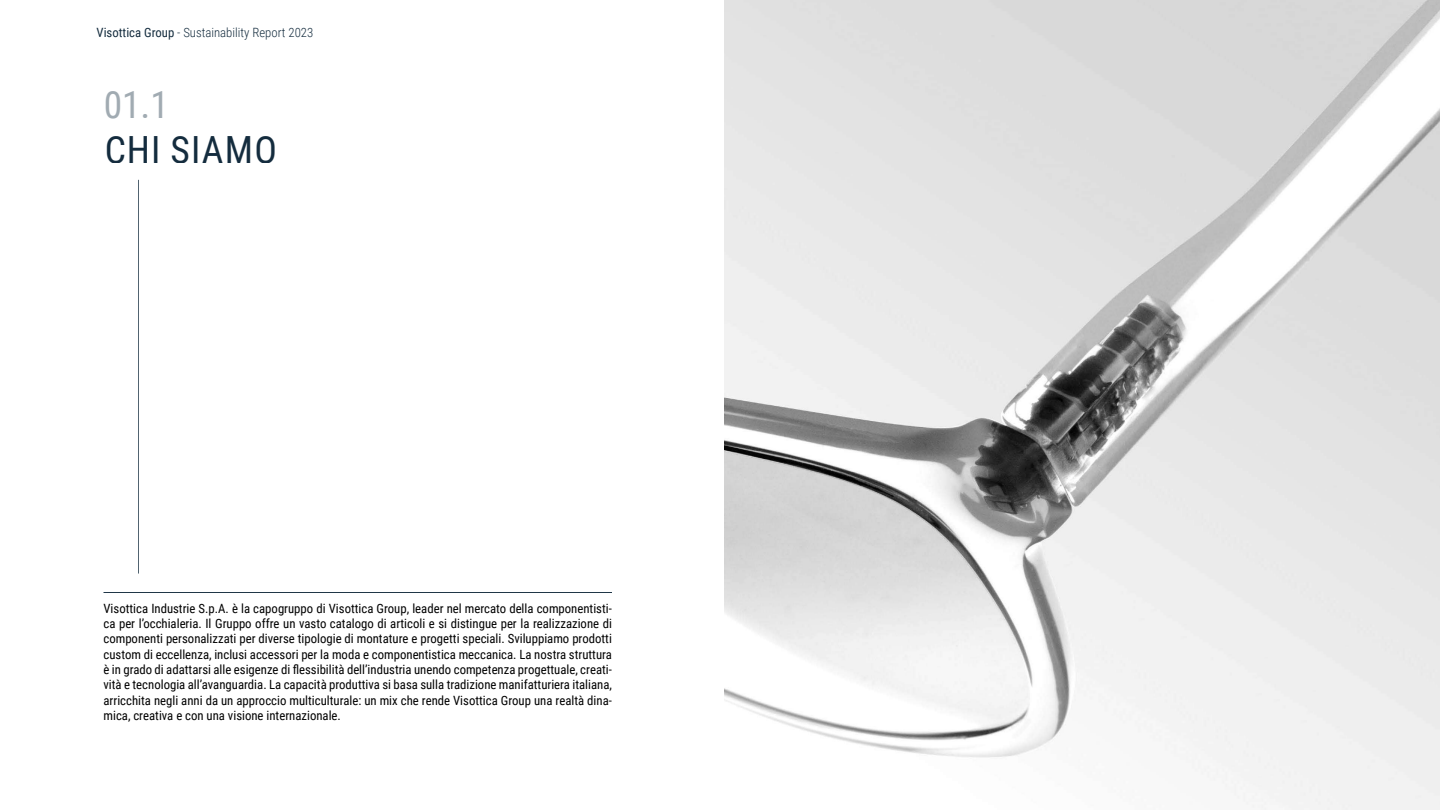
<style>
.page{position:relative;width:1440px;height:810px;background:#fff}
.page>*{position:absolute;margin:0;border:0;box-sizing:border-box;transform-origin:0 0}
.t1{font:37.5px "Roboto Condensed";letter-spacing:.035em;color:#142c3e}
.t2{font:37.5px "Roboto Condensed";color:#a1abb2}
.t3{font:12.75px/15.3px "Roboto Condensed";color:#000;text-align:justify}
.t4{font:300 12.75px "Roboto Condensed";color:#142c3e}
.s1{font-weight:400}
</style>
<div class="page">
<img style="left:724px;top:0;width:716px;height:810px">
<hr style="left:138px;top:180px;width:1px;height:394px;background:#142c3e">
<hr style="left:104px;top:592px;width:508px;height:1px;background:#142c3e">
<p class="t4" style="left:97px;top:24px;width:218px"><span class="s1">Visottica Group</span> - Sustainability Report 2023</p>
<h1 class="t2" style="left:104px;top:78px;width:67px">01.1</h1>
<h1 class="t1" style="left:104px;top:123px;width:174px">CHI SIAMO</h1>
<p class="t3" style="left:104px;top:600px;width:510px">Visottica Industrie S.p.A. è la capogruppo di Visottica Group, leader nel mercato della componentisti&shy;ca per l’occhialeria. Il Gruppo offre un vasto catalogo di articoli e si distingue per la realizzazione di componenti personalizzati per diverse tipologie di montature e progetti speciali. Sviluppiamo prodotti custom di eccellenza, inclusi accessori per la moda e componentistica meccanica. La nostra struttura è in grado di adattarsi alle esigenze di flessibilità dell’industria unendo competenza progettuale, creati&shy;vità e tecnologia all’avanguardia. La capacità produttiva si basa sulla tradizione manifatturiera italiana, arricchita negli anni da un approccio multiculturale: un mix che rende Visottica Group una realtà dina&shy;mica, creativa e con una visione internazionale.</p>
</div>
